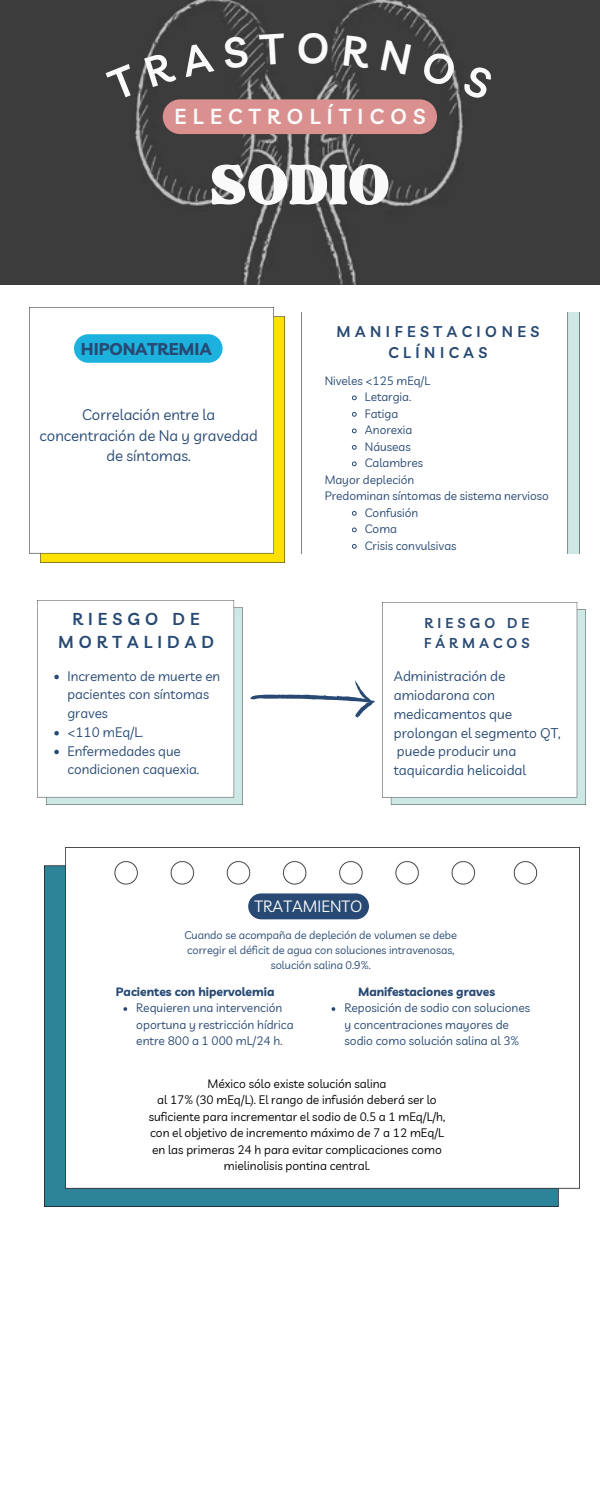
<style>
.page{position:relative;width:600px;height:1500px;background:#fff}
.page>*{position:absolute;margin:0;border:0;box-sizing:border-box;transform-origin:0 0}
.t1{font:78px "TAN Tangkiwood Display";color:#fafafa}
.t2{font:600 21.2px "Livvic";letter-spacing:.3em;color:#fafafa}
.t3{font:700 17px "Livvic";color:#274973}
.t4{font:600 16.8px/23px "Livvic";letter-spacing:.3em;color:#274973;text-align:center}
.t5{font:16px "Livvic";color:#fafafa}
.t6{font:600 15.2px "Livvic";letter-spacing:.3em;color:#274973}
.t7{font:15px/20.2px "Livvic";color:#274973;text-align:center}
.t8{font:600 13.9px/19.5px "Livvic";letter-spacing:.3em;color:#274973}
.t9{font:13.8px/18.8px "Livvic";color:#274973}
.t10{font:13.5px/18.8px "Livvic";color:#274973}
.t11{font:12px "Livvic";color:#000}
.t12{font:12px/16.5px "Livvic";color:#274973}
.t13{font:700 12px "Livvic";color:#274973}
.t14{font:11.9px "Livvic";color:#274973}
.t15{font:11px "Livvic";color:#274973}
</style>
<div class="page">
<img style="left:29px;top:308px;width:256px;height:254px">
<img style="left:45px;top:848px;width:534px;height:358px">
<img style="left:301px;top:312px;width:278px;height:242px">
<img style="left:38px;top:601px;width:204px;height:203px">
<img style="left:383px;top:603px;width:203px;height:201px">
<div style="left:0;top:0;width:600px;height:285px;background:#3c3c3c"></div>
<svg style="left:250px;top:680px;width:125px;height:38px"></svg>
<svg style="left:351px;top:395px;width:6px;height:6px"></svg>
<svg style="left:351px;top:412px;width:6px;height:5px"></svg>
<svg style="left:351px;top:428px;width:6px;height:6px"></svg>
<svg style="left:351px;top:445px;width:6px;height:5px"></svg>
<svg style="left:351px;top:461px;width:6px;height:6px"></svg>
<svg style="left:351px;top:511px;width:6px;height:5px"></svg>
<svg style="left:351px;top:527px;width:6px;height:6px"></svg>
<svg style="left:351px;top:544px;width:6px;height:5px"></svg>
<svg style="left:74px;top:334px;width:149px;height:29px;background:#2ab6df"></svg>
<div style="left:248px;top:893px;width:121px;height:26px;background:#274973;border-radius:13px"></div>
<svg style="left:54px;top:675px;width:5px;height:4px"></svg>
<svg style="left:54px;top:731px;width:5px;height:4px"></svg>
<svg style="left:54px;top:750px;width:5px;height:4px"></svg>
<svg style="left:123px;top:1007px;width:4px;height:4px"></svg>
<svg style="left:332px;top:1007px;width:3px;height:4px"></svg>
<svg style="left:106px;top:32px;width:388px;height:102px;background:#655353"></svg>
<p class="t2" style="left:174px;top:103px;width:253px">ELECTROLÍTICOS</p>
<p class="t1" style="left:210px;top:156px;width:182px">SODIO</p>
<p class="t3" style="left:81px;top:338px;width:132px">HIPONATREMIA</p>
<p class="t7" style="left:40px;top:405px;width:220px">Correlación entre la concentración de Na y gravedad de síntomas.</p>
<p class="t6" style="left:336px;top:321px;width:205px">MANIFESTACIONES</p>
<p class="t6" style="left:388px;top:343px;width:100px">CLÍNICAS</p>
<p class="t14" style="left:325px;top:373px;width:107px">Niveles &lt;125 mEq/L</p>
<p class="t14" style="left:365px;top:389px;width:48px">Letargia.</p>
<p class="t14" style="left:365px;top:406px;width:35px">Fatiga</p>
<p class="t14" style="left:365px;top:422px;width:49px">Anorexia</p>
<p class="t14" style="left:365px;top:439px;width:47px">Náuseas</p>
<p class="t14" style="left:365px;top:455px;width:60px">Calambres</p>
<p class="t14" style="left:325px;top:472px;width:91px">Mayor depleción</p>
<p class="t14" style="left:325px;top:488px;width:226px">Predominan síntomas de sistema nervioso</p>
<p class="t14" style="left:365px;top:505px;width:55px">Confusión</p>
<p class="t14" style="left:365px;top:521px;width:33px">Coma</p>
<p class="t14" style="left:365px;top:538px;width:93px">Crisis convulsivas</p>
<p class="t4" style="left:58px;top:607px;width:158px">RIESGO DE<br>MORTALIDAD</p>
<p class="t8" style="left:424px;top:613px;width:107px">RIESGO DE<br>FÁRMACOS</p>
<p class="t10" style="left:67px;top:666px;width:154px">Incremento de muerte en pacientes con síntomas graves</p>
<p class="t10" style="left:67px;top:722px;width:77px">&lt;110 mEq/L.</p>
<p class="t10" style="left:67px;top:741px;width:133px">Enfermedades que condicionen caquexia.</p>
<p class="t9" style="left:394px;top:667px;width:168px">Administración de amiodarona con medicamentos que prolongan el segmento QT, puede producir una taquicardia helicoidal</p>
<p class="t5" style="left:255px;top:896px;width:109px">TRATAMIENTO</p>
<p class="t15" style="left:184px;top:928px;width:274px">Cuando se acompaña de depleción de volumen se debe</p>
<p class="t15" style="left:187px;top:943px;width:269px">corregir el déficit de agua con soluciones intravenosas,</p>
<p class="t15" style="left:271px;top:958px;width:101px">solución salina 0.9%.</p>
<p class="t13" style="left:116px;top:984px;width:160px">Pacientes con hipervolemia</p>
<p class="t12" style="left:136px;top:1000px;width:159px">Requieren una intervención oportuna y restricción hídrica entre 800 a 1 000 mL/24 h.</p>
<p class="t13" style="left:358px;top:984px;width:139px">Manifestaciones graves</p>
<p class="t12" style="left:344px;top:1000px;width:187px">Reposición de sodio con soluciones y concentraciones mayores de sodio como solución salina al 3%</p>
<p class="t11" style="left:208px;top:1076px;width:180px">México sólo existe solución salina</p>
<p class="t11" style="left:157px;top:1092px;width:281px">al 17% (30 mEq/L). El rango de infusión deberá ser lo</p>
<p class="t11" style="left:149px;top:1109px;width:298px">suficiente para incrementar el sodio de 0.5 a 1 mEq/L/h,</p>
<p class="t11" style="left:150px;top:1125px;width:295px">con el objetivo de incremento máximo de 7 a 12 mEq/L</p>
<p class="t11" style="left:152px;top:1142px;width:291px">en las primeras 24 h para evitar complicaciones como</p>
<p class="t11" style="left:224px;top:1158px;width:148px">mielinolisis pontina central.</p>
</div>
